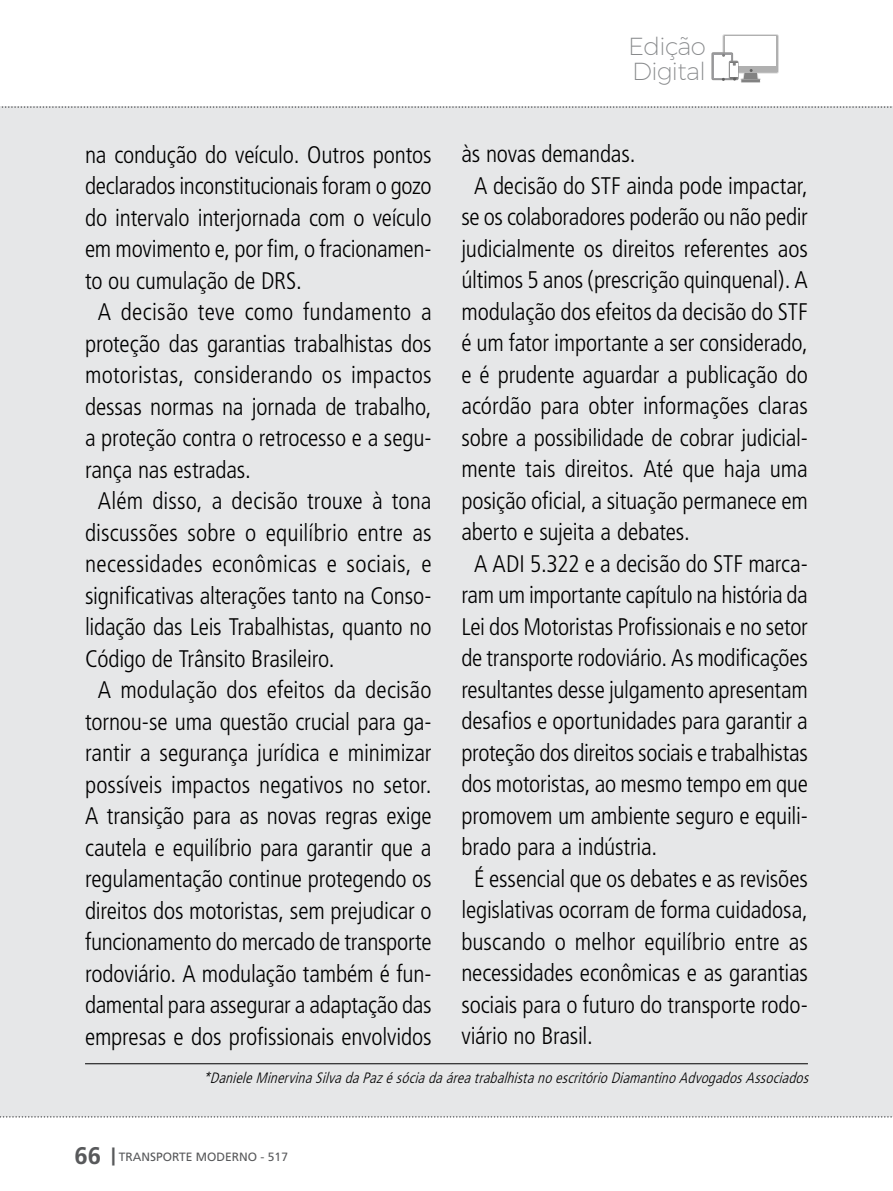
<style>
.page{position:relative;width:893px;height:1191px;background:#fff}
.page>*{position:absolute;margin:0;border:0;box-sizing:border-box;transform-origin:0 0}
.t1{font:200 24.6px/25.2px "Montserrat";letter-spacing:-.025em;color:#888a8c}
.t2{font:300 condensed 24px "Frutiger";letter-spacing:-.01em;color:#000}
.t3{font:300 condensed 24px "Frutiger";letter-spacing:.01em;color:#000}
.t4{font:300 condensed 24px "Frutiger";letter-spacing:.015em;color:#000}
.t5{font:italic 300 condensed 15px "Frutiger";color:#000}
.t6{font:12px "Frutiger";color:#58595b}
.s1{font-weight:700;font-size:24px}
.s2{font-weight:900;font-size:18px}
</style>
<div class="page">
<svg style="left:711px;top:34px;width:68px;height:49px"></svg>
<div style="left:0;top:106px;width:893px;height:1010px;background:#e6e7e8"></div>
<svg style="left:1px;top:106px;width:891px;height:2px"></svg>
<svg style="left:0;top:1116px;width:893px;height:1px"></svg>
<p class="t2" style="left:85px;top:141px;width:348px">na condução do veículo. Outros pontos</p>
<p class="t2" style="left:85px;top:172px;width:348px">declarados inconstitucionais foram o gozo</p>
<p class="t2" style="left:85px;top:204px;width:348px">do intervalo interjornada com o veículo</p>
<p class="t2" style="left:85px;top:235px;width:348px">em movimento e, por fim, o fracionamen-</p>
<p class="t2" style="left:85px;top:267px;width:219px">to ou cumulação de DRS.</p>
<p class="t4" style="left:98px;top:298px;width:335px">A decisão teve como fundamento a</p>
<p class="t2" style="left:85px;top:330px;width:348px">proteção das garantias trabalhistas dos</p>
<p class="t3" style="left:85px;top:361px;width:348px">motoristas, considerando os impactos</p>
<p class="t2" style="left:85px;top:393px;width:348px">dessas normas na jornada de trabalho,</p>
<p class="t2" style="left:85px;top:424px;width:348px">a proteção contra o retrocesso e a segu-</p>
<p class="t2" style="left:85px;top:456px;width:167px">rança nas estradas.</p>
<p class="t2" style="left:98px;top:487px;width:335px">Além disso, a decisão trouxe à tona</p>
<p class="t3" style="left:85px;top:519px;width:348px">discussões sobre o equilíbrio entre as</p>
<p class="t4" style="left:85px;top:550px;width:348px">necessidades econômicas e sociais, e</p>
<p class="t2" style="left:85px;top:581px;width:348px">significativas alterações tanto na Conso-</p>
<p class="t2" style="left:85px;top:613px;width:348px">lidação das Leis Trabalhistas, quanto no</p>
<p class="t2" style="left:85px;top:644px;width:251px">Código de Trânsito Brasileiro.</p>
<p class="t2" style="left:98px;top:676px;width:335px">A modulação dos efeitos da decisão</p>
<p class="t2" style="left:85px;top:707px;width:348px">tornou-se uma questão crucial para ga-</p>
<p class="t2" style="left:85px;top:739px;width:348px">rantir a segurança jurídica e minimizar</p>
<p class="t2" style="left:85px;top:770px;width:348px">possíveis impactos negativos no setor.</p>
<p class="t2" style="left:85px;top:802px;width:348px">A transição para as novas regras exige</p>
<p class="t2" style="left:85px;top:833px;width:348px">cautela e equilíbrio para garantir que a</p>
<p class="t2" style="left:85px;top:865px;width:348px">regulamentação continue protegendo os</p>
<p class="t2" style="left:85px;top:896px;width:348px">direitos dos motoristas, sem prejudicar o</p>
<p class="t2" style="left:85px;top:928px;width:348px">funcionamento do mercado de transporte</p>
<p class="t2" style="left:85px;top:959px;width:348px">rodoviário. A modulação também é fun-</p>
<p class="t2" style="left:85px;top:991px;width:348px">damental para assegurar a adaptação das</p>
<p class="t2" style="left:85px;top:1022px;width:348px">empresas e dos profissionais envolvidos</p>
<p class="t1" style="left:628px;top:33px;width:79px">Edição<br>Digital</p>
<p class="t2" style="left:461px;top:140px;width:176px">às novas demandas.</p>
<p class="t2" style="left:474px;top:172px;width:335px">A decisão do STF ainda pode impactar,</p>
<p class="t2" style="left:461px;top:203px;width:348px">se os colaboradores poderão ou não pedir</p>
<p class="t2" style="left:461px;top:235px;width:348px">judicialmente os direitos referentes aos</p>
<p class="t2" style="left:461px;top:266px;width:348px">últimos 5 anos (prescrição quinquenal). A</p>
<p class="t2" style="left:461px;top:298px;width:348px">modulação dos efeitos da decisão do STF</p>
<p class="t2" style="left:461px;top:329px;width:348px">é um fator importante a ser considerado,</p>
<p class="t2" style="left:461px;top:361px;width:348px">e é prudente aguardar a publicação do</p>
<p class="t2" style="left:461px;top:392px;width:348px">acórdão para obter informações claras</p>
<p class="t2" style="left:461px;top:424px;width:348px">sobre a possibilidade de cobrar judicial-</p>
<p class="t2" style="left:461px;top:455px;width:348px">mente tais direitos. Até que haja uma</p>
<p class="t2" style="left:461px;top:487px;width:348px">posição oficial, a situação permanece em</p>
<p class="t2" style="left:461px;top:518px;width:230px">aberto e sujeita a debates.</p>
<p class="t2" style="left:474px;top:550px;width:335px">A ADI 5.322 e a decisão do STF marca-</p>
<p class="t2" style="left:461px;top:581px;width:348px">ram um importante capítulo na história da</p>
<p class="t2" style="left:461px;top:613px;width:348px">Lei dos Motoristas Profissionais e no setor</p>
<p class="t2" style="left:461px;top:644px;width:348px">de transporte rodoviário. As modificações</p>
<p class="t2" style="left:461px;top:676px;width:348px">resultantes desse julgamento apresentam</p>
<p class="t2" style="left:461px;top:707px;width:348px">desafios e oportunidades para garantir a</p>
<p class="t2" style="left:461px;top:739px;width:348px">proteção dos direitos sociais e trabalhistas</p>
<p class="t2" style="left:461px;top:770px;width:348px">dos motoristas, ao mesmo tempo em que</p>
<p class="t2" style="left:461px;top:802px;width:348px">promovem um ambiente seguro e equili-</p>
<p class="t2" style="left:461px;top:833px;width:197px">brado para a indústria.</p>
<p class="t2" style="left:474px;top:865px;width:335px">É essencial que os debates e as revisões</p>
<p class="t2" style="left:461px;top:896px;width:348px">legislativas ocorram de forma cuidadosa,</p>
<p class="t2" style="left:461px;top:928px;width:348px">buscando o melhor equilíbrio entre as</p>
<p class="t2" style="left:461px;top:959px;width:348px">necessidades econômicas e as garantias</p>
<p class="t2" style="left:461px;top:990px;width:348px">sociais para o futuro do transporte rodo-</p>
<p class="t2" style="left:461px;top:1022px;width:133px">viário no Brasil.</p>
<p class="t5" style="left:203px;top:1068px;width:611px">*DanieleMinervinaSilvadaPazésóciadaáreatrabalhistanoescritórioDiamantinoAdvogadosAssociados</p>
<p class="t6" style="left:66px;top:1149px;width:215px"><span class="s1">6666</span><span class="s2">|</span> TRANSPORTE MODERNO - 517</p>
<p class="t6" style="left:111px;top:1149px;width:178px"><span class="s2">|</span> TRANSPORTE MODERNO - 517</p>
</div>
